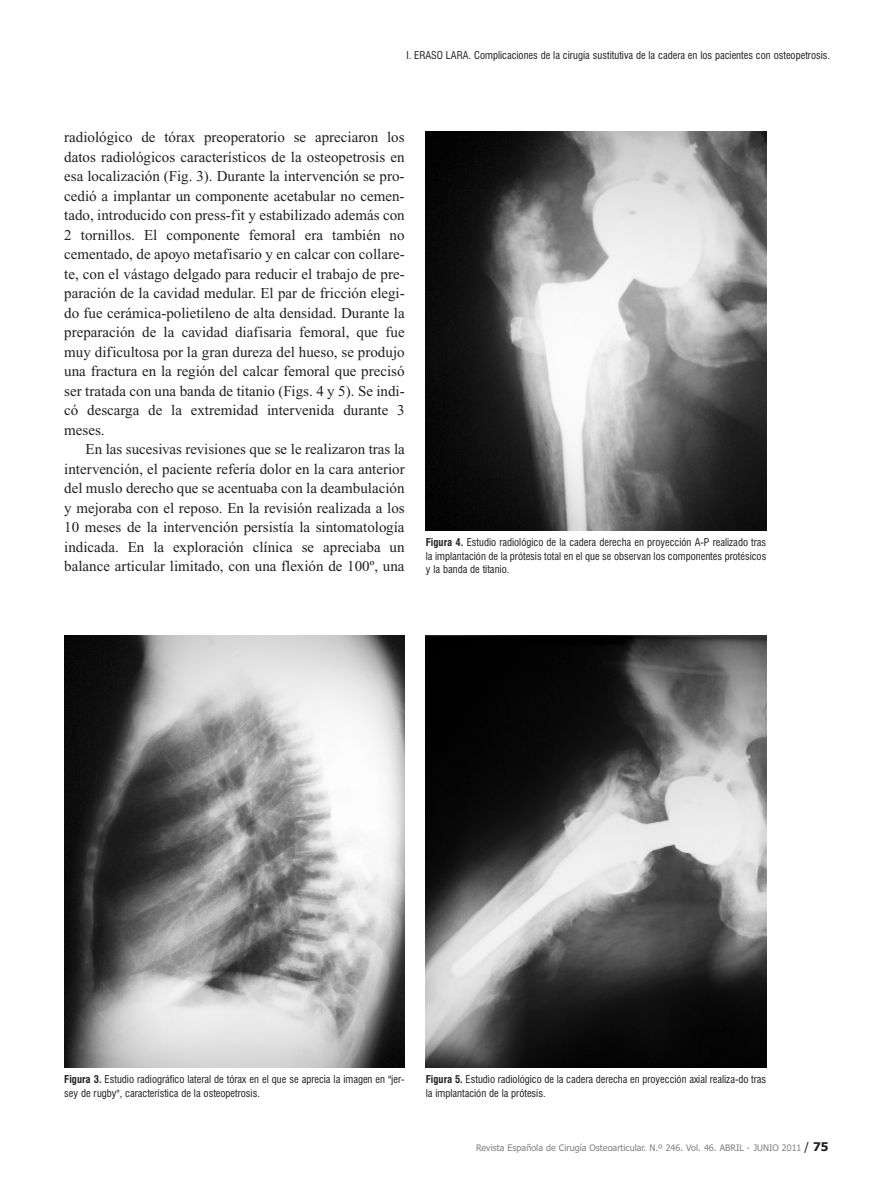
<style>
.page{position:relative;width:893px;height:1190px;background:#fff}
.page>*{position:absolute;margin:0;border:0;box-sizing:border-box;transform-origin:0 0}
.t1{font:15px "Times New Roman";color:#231f20}
.t2{font:condensed 10.5px/13.5px "Swiss 721 BT";color:#231f20}
.t3{font:9px "Tahoma";color:#808285}
.s1{font-weight:700}
.s2{font-size:12px;color:#231f20}
.s3{font-weight:700;font-size:12px;color:#231f20}
</style>
<div class="page">
<img style="left:64px;top:636px;width:340px;height:432px">
<img style="left:426px;top:636px;width:340px;height:432px">
<img style="left:426px;top:132px;width:340px;height:398px">
<p class="t2" style="left:406px;top:48px;width:425px">I. ERASO LARA. Complicaciones de la cirugía sustitutiva de la cadera en los pacientes con osteopetrosis.</p>
<p class="t1" style="left:64px;top:129px;width:342px">radiológico de tórax preoperatorio se apreciaron los</p>
<p class="t1" style="left:64px;top:149px;width:342px">datos radiológicos característicos de la osteopetrosis en</p>
<p class="t1" style="left:64px;top:168px;width:342px">esa localización (Fig. 3). Durante la intervención se pro-</p>
<p class="t1" style="left:64px;top:188px;width:342px">cedió a implantar un componente acetabular no cemen-</p>
<p class="t1" style="left:64px;top:207px;width:342px">tado, introducido con press-fit y estabilizado además con</p>
<p class="t1" style="left:64px;top:227px;width:342px">2 tornillos. El componente femoral era también no</p>
<p class="t1" style="left:64px;top:246px;width:342px">cementado, de apoyo metafisario y en calcar con collare-</p>
<p class="t1" style="left:64px;top:266px;width:342px">te, con el vástago delgado para reducir el trabajo de pre-</p>
<p class="t1" style="left:64px;top:285px;width:342px">paración de la cavidad medular. El par de fricción elegi-</p>
<p class="t1" style="left:64px;top:305px;width:342px">do fue cerámica-polietileno de alta densidad. Durante la</p>
<p class="t1" style="left:64px;top:324px;width:342px">preparación de la cavidad diafisaria femoral, que fue</p>
<p class="t1" style="left:64px;top:344px;width:342px">muy dificultosa por la gran dureza del hueso, se produjo</p>
<p class="t1" style="left:64px;top:363px;width:342px">una fractura en la región del calcar femoral que precisó</p>
<p class="t1" style="left:64px;top:383px;width:342px">ser tratada con una banda de titanio (Figs. 4 y 5). Se indi-</p>
<p class="t1" style="left:64px;top:402px;width:342px">có descarga de la extremidad intervenida durante 3</p>
<p class="t1" style="left:64px;top:422px;width:42px">meses.</p>
<p class="t1" style="left:85px;top:441px;width:321px">En las sucesivas revisiones que se le realizaron tras la</p>
<p class="t1" style="left:64px;top:461px;width:342px">intervención, el paciente refería dolor en la cara anterior</p>
<p class="t1" style="left:64px;top:480px;width:342px">del muslo derecho que se acentuaba con la deambulación</p>
<p class="t1" style="left:64px;top:500px;width:342px">y mejoraba con el reposo. En la revisión realizada a los</p>
<p class="t1" style="left:64px;top:519px;width:342px">10 meses de la intervención persistía la sintomatología</p>
<p class="t1" style="left:64px;top:539px;width:342px">indicada. En la exploración clínica se apreciaba un</p>
<p class="t1" style="left:64px;top:558px;width:342px">balance articular limitado, con una flexión de 100º, una</p>
<p class="t2" style="left:426px;top:535px;width:342px;text-align:justify"><span class="s1">Figura 4.</span> Estudio radiológico de la cadera derecha en proyección A-P realizado tras la implantación de la prótesis total en el que se observan los componentes protésicos y la banda de titanio.</p>
<p class="t2" style="left:64px;top:1072px;width:342px"><span class="s1">Figura 3.</span> Estudio radiográfico lateral de tórax en el que se aprecia la imagen en "jer&shy;sey de rugby", característica de la osteopetrosis.</p>
<p class="t2" style="left:426px;top:1072px;width:342px"><span class="s1">Figura 5.</span> Estudio radiológico de la cadera derecha en proyección axial realiza-do tras la implantación de la prótesis.</p>
<p class="t3" style="left:476px;top:1141px;width:354px">Revista Española de Cirugía Osteoarticular. N.º 246. Vol. 46. ABRIL - JUNIO 2011 <span class="s2">/</span> <span class="s3">75</span></p>
</div>
